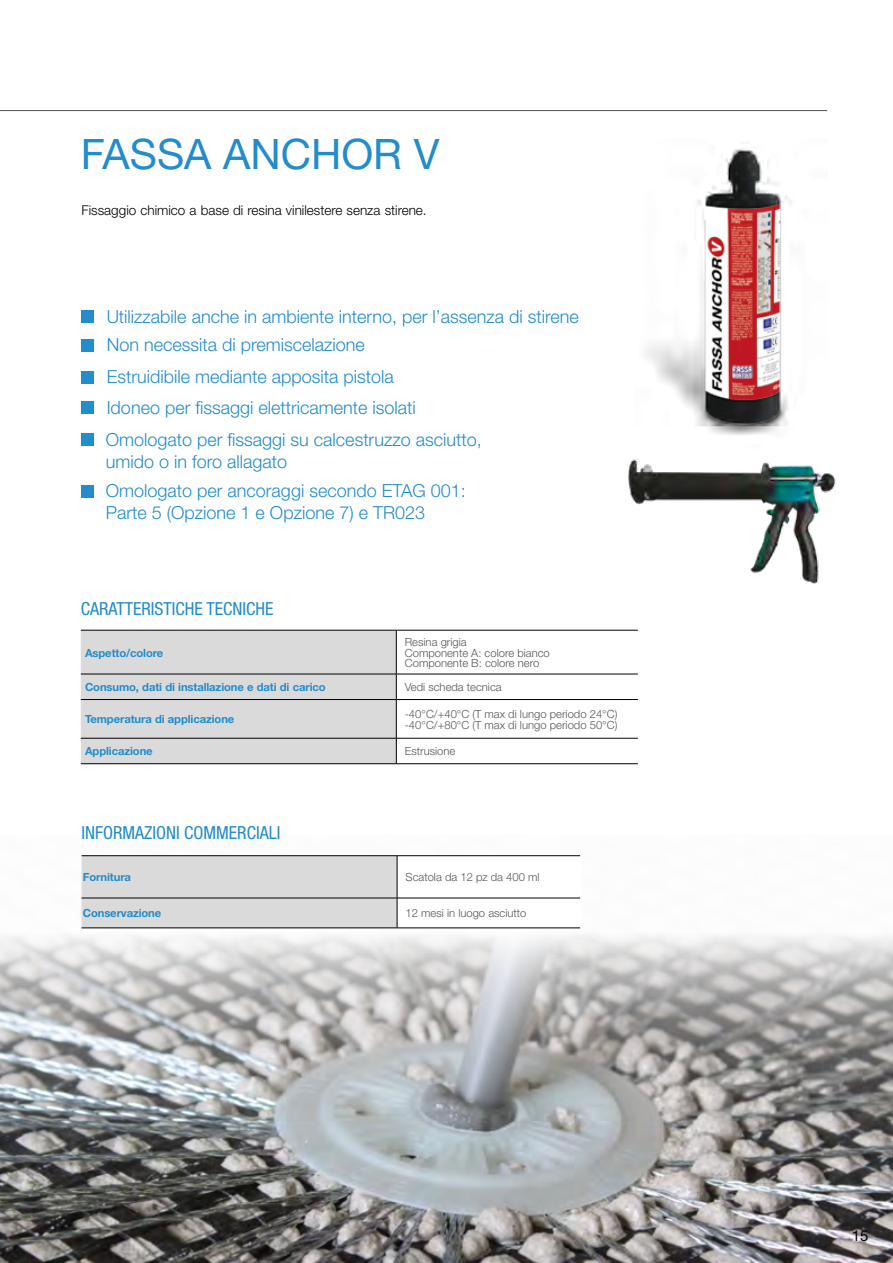
<style>
.page{position:relative;width:893px;height:1263px;background:#fff}
.page>*{position:absolute;margin:0;border:0;box-sizing:border-box;transform-origin:0 0}
.t1{font:42px "Helvetica Neue";color:#238cca}
.t2{font:300 18px/21.6px "Helvetica Neue";color:#238cca}
.t3{font:condensed 18px "Helvetica Neue";color:#238cca}
.t4{font:15px "Helvetica Neue";color:#000}
.t5{font:300 13.5px "Helvetica Neue";color:#000}
.t6{font:300 11.25px/10.5px "Helvetica Neue";color:#575756}
.t7{font:700 11.25px "Helvetica Neue";letter-spacing:-.01em;color:#238cca}
</style>
<div class="page">
<img style="left:0;top:855px;width:893px;height:408px">
<img style="left:646px;top:142px;width:146px;height:293px">
<div style="left:82px;top:310px;width:12px;height:13px;background:#238cca"></div>
<div style="left:82px;top:339px;width:12px;height:12px;background:#238cca"></div>
<div style="left:82px;top:371px;width:12px;height:12px;background:#238cca"></div>
<div style="left:81px;top:433px;width:13px;height:13px;background:#238cca"></div>
<div style="left:82px;top:401px;width:12px;height:13px;background:#238cca"></div>
<div style="left:81px;top:485px;width:13px;height:13px;background:#238cca"></div>
<svg style="left:81px;top:630px;width:557px;height:134px"></svg>
<hr style="left:396px;top:700px;width:1px;height:38px;background:#000">
<div style="left:82px;top:856px;width:315px;height:72px;background:#dadada"></div>
<div style="left:397px;top:856px;width:183px;height:42px;background:#fff"></div>
<div style="left:397px;top:898px;width:183px;height:30px;background:#fff"></div>
<hr style="left:82px;top:898px;width:315px;height:1px;background:#000">
<hr style="left:397px;top:898px;width:183px;height:1px;background:#000">
<hr style="left:82px;top:928px;width:315px;height:1px;background:#000">
<hr style="left:397px;top:928px;width:183px;height:1px;background:#000">
<hr style="left:397px;top:856px;width:1px;height:42px;background:#000">
<hr style="left:397px;top:898px;width:1px;height:30px;background:#000">
<hr style="left:82px;top:855px;width:315px;height:1px;background:#000">
<hr style="left:397px;top:855px;width:183px;height:1px;background:#000">
<img style="left:628px;top:459px;width:208px;height:125px">
<hr style="left:0;top:110px;width:827px;height:1px;background:#575756">
<h1 class="t1" style="left:81px;top:129px;width:360px">FASSA ANCHOR V</h1>
<p class="t5" style="left:82px;top:202px;width:347px">Fissaggio chimico a base di resina vinilestere senza stirene.</p>
<p class="t2" style="left:107px;top:302px;width:474px;line-height:28.2px">Utilizzabile anche in ambiente interno, per l’assenza di stirene<br>Non necessita di premiscelazione</p>
<p class="t2" style="left:107px;top:365px;width:289px">Estruidibile mediante apposita pistola</p>
<p class="t2" style="left:107px;top:396px;width:311px">Idoneo per fissaggi elettricamente isolati</p>
<p class="t2" style="left:106px;top:429px;width:377px">Omologato per fissaggi su calcestruzzo asciutto, umido o in foro allagato</p>
<p class="t2" style="left:106px;top:480px;width:361px">Omologato per ancoraggi secondo ETAG 001:<br>Parte 5 (Opzione 1 e Opzione 7) e TR023</p>
<p class="t3" style="left:81px;top:598px;width:194px">CARATTERISTICHE TECNICHE</p>
<p class="t7" style="left:85px;top:645px;width:80px">Aspetto/colore</p>
<p class="t6" style="left:405px;top:636px;width:147px">Resina grigia<br>Componente A: colore bianco<br>Componente B: colore nero</p>
<p class="t7" style="left:85px;top:680px;width:242px">Consumo, dati di installazione e dati di carico</p>
<p class="t6" style="left:405px;top:682px;width:98px">Vedi scheda tecnica</p>
<p class="t7" style="left:85px;top:712px;width:151px">Temperatura di applicazione</p>
<p class="t6" style="left:405px;top:708px;width:214px">-40°C/+40°C (T max di lungo periodo 24°C) -40°C/+80°C (T max di lungo periodo 50°C)</p>
<p class="t7" style="left:85px;top:744px;width:69px">Applicazione</p>
<p class="t6" style="left:405px;top:746px;width:52px">Estrusione</p>
<p class="t3" style="left:82px;top:822px;width:200px">INFORMAZIONI COMMERCIALI</p>
<p class="t7" style="left:83px;top:870px;width:50px">Fornitura</p>
<p class="t6" style="left:406px;top:872px;width:136px">Scatola da 12 pz da 400 ml</p>
<p class="t7" style="left:83px;top:906px;width:80px">Conservazione</p>
<p class="t6" style="left:406px;top:908px;width:122px">12 mesi in luogo asciutto</p>
<p class="t4" style="left:852px;top:1226px;width:18px">15</p>
</div>
